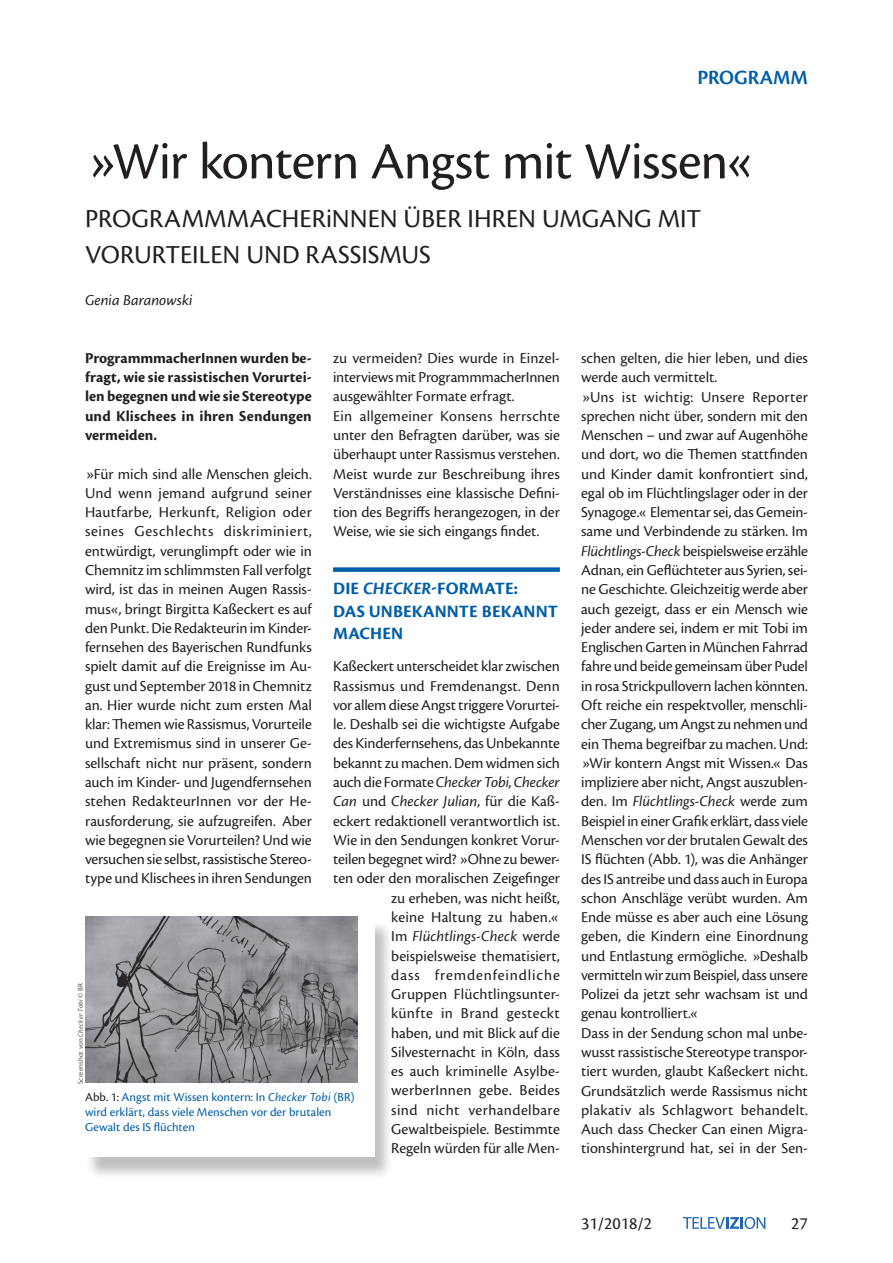
<style>
.page{position:relative;width:893px;height:1263px;background:#fff}
.page>*{position:absolute;margin:0;border:0;box-sizing:border-box;transform-origin:0 0}
.t1{font:54px "Cronos Pro";letter-spacing:-.015em;color:#231f20}
.t2{font:27px/36px "Cronos Pro";color:#231f20}
.t3{font:600 21px "Cronos Pro";letter-spacing:-.005em;color:#005ea8}
.t4{font:700 18px/22.5px "Cronos Pro";letter-spacing:.005em;color:#005ea8}
.t5{font:18px "Cronos Pro";color:#231f20}
.t6{font:15.75px/19.4px "Cronos Pro";letter-spacing:-.005em;color:#231f20}
.t7{font:700 15.75px/19.4px "Cronos Pro";letter-spacing:.005em;color:#231f20;text-align:justify}
.t8{font:italic 15.75px "Cronos Pro";color:#231f20}
.t9{font:12.75px/15.3px "Cronos Pro";letter-spacing:.005em;color:#005ea8}
.t10{font:7.5px "Cronos Pro";letter-spacing:.015em;color:#57585a}
.s1{font-style:italic}
.s2{color:#231f20}
</style>
<div class="page">
<svg style="left:683px;top:1217px;width:82px;height:12px"></svg>
<div style="left:86px;top:920px;width:307px;height:260px;background:#231f20;opacity:.28"></div>
<div style="left:85px;top:915px;width:289px;height:242px;background:#fff"></div>
<div style="left:333px;top:567px;width:227px;height:5px;background:#005ea8"></div>
<img style="left:85px;top:916px;width:272px;height:167px">
<h3 class="t3" style="left:697px;top:65px;width:112px">PROGRAMM</h3>
<h1 class="t1" style="left:85px;top:130px;width:674px">»Wir kontern Angst mit Wissen«</h1>
<h2 class="t2" style="left:85px;top:201px;width:617px">PROGRAMMMACHERiNNEN ÜBER IHREN UMGANG MIT<br>VORURTEILEN UND RASSISMUS</h2>
<p class="t8" style="left:85px;top:291px;width:109px">Genia Baranowski</p>
<p class="t6" style="left:333px;top:348px;width:228px">zu vermeiden? Dies wurde in Einzel&shy;interviews mit ProgrammmacherInnen ausgewählter Formate erfragt.<br>Ein allgemeiner Konsens herrschte unter den Befragten darüber, was sie überhaupt unter Rassismus verstehen.<br>Meist wurde zur Beschreibung ihres Verständnisses eine klassische Defini&shy;tion des Begriffs herangezogen, in der Weise, wie sie sich eingangs findet.</p>
<p class="t7" style="left:85px;top:348px;width:228px">ProgrammmacherInnen wurden be&shy;fragt, wie sie rassistischen Vorurtei&shy;len begegnen und wie sie Stereotype und Klischees in ihren Sendungen vermeiden.</p>
<p class="t6" style="left:85px;top:464px;width:228px;text-align:justify">»Für mich sind alle Menschen gleich.<br>Und wenn jemand aufgrund seiner Hautfarbe, Herkunft, Religion oder seines Geschlechts diskriminiert, entwürdigt, verunglimpft oder wie in Chemnitz im schlimmsten Fall verfolgt wird, ist das in meinen Augen Rassis&shy;mus«, bringt Birgitta Kaßeckert es auf den Punkt. Die Redakteurin im Kinder&shy;fernsehen des Bayerischen Rundfunks spielt damit auf die Ereignisse im Au&shy;gust und September 2018 in Chemnitz an. Hier wurde nicht zum ersten Mal klar: Themen wie Rassismus, Vorurteile und Extremismus sind in unserer Ge&shy;sellschaft nicht nur präsent, sondern auch im Kinder- und Jugendfernsehen stehen RedakteurInnen vor der He&shy;rausforderung, sie aufzugreifen. Aber wie begegnen sie Vorurteilen? Und wie versuchen sie selbst, rassistische Stereo&shy;type und Klischees in ihren Sendungen</p>
<p class="t4" style="left:333px;top:578px;width:226px">DIE <span class="s1">CHECKER</span>-FORMATE:<br>DAS UNBEKANNTE BEKANNT<br>MACHEN</p>
<p class="t6" style="left:333px;top:657px;width:228px;text-align:right">Kaßeckert unterscheidet klar zwischen<br>Rassismus und Fremdenangst. Denn vor allem diese Angst triggere Vorurtei&shy;le. Deshalb sei die wichtigste Aufgabe des Kinderfernsehens, das Unbekannte bekannt zu machen. Dem widmen sich auch die Formate <span class="s1">Checker Tobi, Checker<br>Can</span> und <span class="s1">Checker Julian</span>, für die Kaß&shy;eckert redaktionell verantwortlich ist.<br>Wie in den Sendungen konkret Vorur&shy;teilen begegnet wird? »Ohne zu bewer&shy;ten oder den moralischen Zeigefinger zu erheben, was nicht heißt,<br>keine Haltung zu haben.«<br>Im <span class="s1">Flüchtlings-Check</span> werde beispielsweise thematisiert,<br>dass fremdenfeindliche<br>Gruppen Flüchtlingsunter-<br>künfte in Brand gesteckt<br>haben, und mit Blick auf die<br>Silvesternacht in Köln, dass<br>es auch kriminelle Asylbe&shy;werberInnen gebe. Beides<br>sind nicht verhandelbare<br>Gewaltbeispiele. Bestimmte<br>Regeln würden für alle Men-</p>
<p class="t10" style="left:76px;top:1084px;width:102px;rotate:-90deg">Screenshot von <span class="s1">Checker Tobi</span> © BR</p>
<p class="t9" style="left:85px;top:1089px;width:271px"><span class="s2">Abb. 1:</span> Angst mit Wissen kontern: In <span class="s1">Checker Tobi</span> (BR) wird erklärt, dass viele Menschen vor der brutalen<br>Gewalt des IS flüchten</p>
<p class="t6" style="left:581px;top:348px;width:228px">schen gelten, die hier leben, und dies werde auch vermittelt.<br>»Uns ist wichtig: Unsere Reporter sprechen nicht über, sondern mit den Menschen – und zwar auf Augenhöhe und dort, wo die Themen stattfinden und Kinder damit konfrontiert sind, egal ob im Flüchtlingslager oder in der Synagoge.« Elementar sei, das Gemein&shy;same und Verbindende zu stärken. Im <span class="s1">Flüchtlings-Check</span> beispielsweise erzähle Adnan, ein Geflüchteter aus Syrien, sei&shy;ne Geschichte. Gleichzeitig werde aber auch gezeigt, dass er ein Mensch wie jeder andere sei, indem er mit Tobi im Englischen Garten in München Fahrrad fahre und beide gemeinsam über Pudel in rosa Strickpullovern lachen könnten.<br>Oft reiche ein respektvoller, menschli&shy;cher Zugang, um Angst zu nehmen und ein Thema begreifbar zu machen. Und: »Wir kontern Angst mit Wissen.« Das impliziere aber nicht, Angst auszublen&shy;den. Im <span class="s1">Flüchtlings-Check</span> werde zum Beispiel in einer Grafik erklärt, dass viele Menschen vor der brutalen Gewalt des IS flüchten (Abb. 1), was die Anhänger des IS antreibe und dass auch in Europa schon Anschläge verübt wurden. Am Ende müsse es aber auch eine Lösung geben, die Kindern eine Einordnung und Entlastung ermögliche. »Deshalb vermitteln wir zum Beispiel, dass unsere Polizei da jetzt sehr wachsam ist und genau kontrolliert.«<br>Dass in der Sendung schon mal unbe&shy;wusst rassistische Stereotype transpor&shy;tiert wurden, glaubt Kaßeckert nicht.<br>Grundsätzlich werde Rassismus nicht plakativ als Schlagwort behandelt.<br>Auch dass Checker Can einen Migra&shy;tionshintergrund hat, sei in der Sen-</p>
<p class="t5" style="left:581px;top:1213px;width:73px">31/2018/2</p>
<p class="t5" style="left:791px;top:1213px;width:18px">27</p>
</div>
